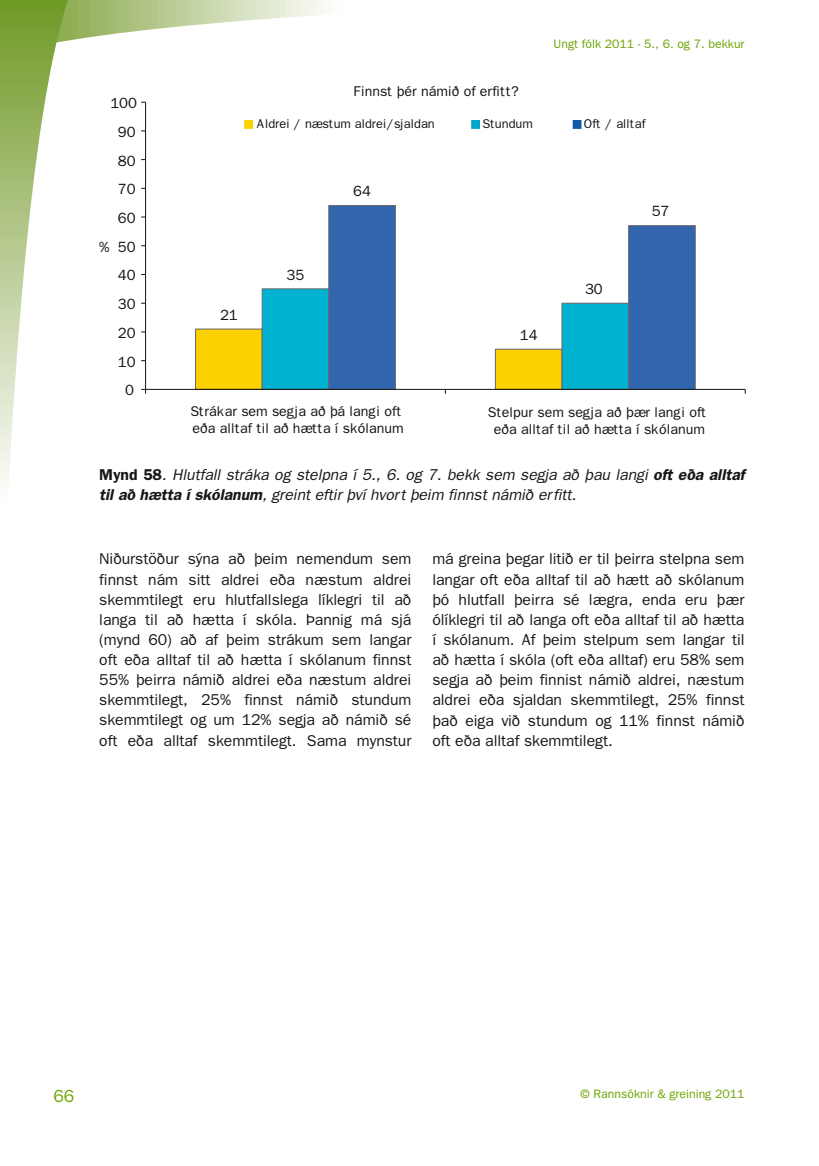
<style>
.page{position:relative;width:819px;height:1166px;background:#fff}
.page>*{position:absolute;margin:0;border:0;box-sizing:border-box;transform-origin:0 0}
.t1{font:17.5px "Franklin Gothic";color:#6ba400}
.t2{font:15.75px/20.1px "Franklin Gothic";letter-spacing:-.005em;color:#181716;text-align:justify}
.t3{font:italic 15.75px/20.1px "Franklin Gothic";letter-spacing:-.005em;color:#181716}
.t4{font:14.88px "Franklin Gothic";color:#111212}
.t5{font:14.17px/17px "Franklin Gothic";color:#111212}
.t6{font:12.78px "Franklin Gothic";color:#111212}
.t7{font:12.25px "Franklin Gothic";color:#6ba400}
.s1{font-weight:600;font-style:normal}
.s2{font-weight:600}
</style>
<div class="page">
<svg style="left:68px;top:0;width:20px;height:41px"></svg>
<svg style="left:88px;top:0;width:235px;height:38px"></svg>
<svg style="left:0;top:0;width:68px;height:484px"></svg>
<svg style="left:328px;top:205px;width:367px;height:184px"></svg>
<hr style="left:145px;top:102px;width:1px;height:287px;background:#111212">
<hr style="left:145px;top:389px;width:600px;height:1px;background:#111212">
<svg style="left:195px;top:288px;width:434px;height:106px"></svg>
<div style="left:245px;top:121px;width:7px;height:7px;background:#fcd200"></div>
<div style="left:244px;top:120px;width:9px;height:9px;border:1px solid #fcd200"></div>
<div style="left:472px;top:121px;width:7px;height:7px;background:#00a4c8"></div>
<div style="left:471px;top:120px;width:9px;height:9px;border:1px solid #00a4c8"></div>
<div style="left:573px;top:121px;width:7px;height:7px;background:#105ba5"></div>
<div style="left:572px;top:120px;width:9px;height:9px;border:1px solid #105ba5"></div>
<p class="t4" style="left:110px;top:94px;width:28px">100</p>
<p class="t4" style="left:118px;top:123px;width:19px">90</p>
<p class="t4" style="left:118px;top:152px;width:19px">80</p>
<p class="t4" style="left:118px;top:181px;width:19px">70</p>
<p class="t4" style="left:99px;top:238px;width:12px">%</p>
<p class="t4" style="left:118px;top:209px;width:19px">60</p>
<p class="t4" style="left:118px;top:238px;width:19px">50</p>
<p class="t4" style="left:118px;top:267px;width:19px">40</p>
<p class="t4" style="left:118px;top:295px;width:19px">30</p>
<p class="t4" style="left:118px;top:324px;width:19px">20</p>
<p class="t4" style="left:118px;top:353px;width:19px">10</p>
<p class="t4" style="left:125px;top:382px;width:10px">0</p>
<p class="t5" style="left:353px;top:82px;width:167px">Finnst þér námið of erfitt?</p>
<p class="t7" style="left:553px;top:36px;width:192px">Ungt fólk 2011 - 5., 6. og 7. bekkur</p>
<p class="t6" style="left:257px;top:117px;width:179px">Aldrei / næstum aldrei/sjaldan</p>
<p class="t6" style="left:482px;top:117px;width:52px">Stundum</p>
<p class="t6" style="left:584px;top:117px;width:63px">Oft / alltaf</p>
<p class="t4" style="left:220px;top:306px;width:19px">21</p>
<p class="t4" style="left:286px;top:266px;width:19px">35</p>
<p class="t4" style="left:353px;top:183px;width:19px">64</p>
<p class="t4" style="left:520px;top:326px;width:19px">14</p>
<p class="t4" style="left:585px;top:280px;width:19px">30</p>
<p class="t4" style="left:651px;top:203px;width:19px">57</p>
<p class="t5" style="left:190px;top:402px;width:215px">Strákar sem segja að þá langi oft eða alltaf til að hætta í skólanum</p>
<p class="t5" style="left:488px;top:404px;width:220px;text-align:center">Stelpur sem segja að þær langi oft eða alltaf til að hætta í skólanum</p>
<p class="t3" style="left:99px;top:464px;width:646px"><span class="s1">Mynd 58</span>. Hlutfall stráka og stelpna í 5., 6. og 7. bekk sem segja að þau langi <span class="s2">oft eða alltaf til að hætta í skólanum</span>, greint eftir því hvort þeim finnst námið erfitt.</p>
<p class="t2" style="left:99px;top:549px;width:313px">Niðurstöður sýna að þeim nemendum sem finnst nám sitt aldrei eða næstum aldrei skemmtilegt eru hlutfallslega líklegri til að langa til að hætta í skóla. Þannig má sjá (mynd 60) að af þeim strákum sem langar oft eða alltaf til að hætta í skólanum finnst 55% þeirra námið aldrei eða næstum aldrei skemmtilegt, 25% finnst námið stundum skemmtilegt og um 12% segja að námið sé oft eða alltaf skemmtilegt. Sama mynstur</p>
<p class="t2" style="left:432px;top:549px;width:313px">má greina þegar litið er til þeirra stelpna sem langar oft eða alltaf til að hætt að skólanum þó hlutfall þeirra sé lægra, enda eru þær ólíklegri til að langa oft eða alltaf til að hætta í skólanum. Af þeim stelpum sem langar til að hætta í skóla (oft eða alltaf) eru 58% sem segja að þeim finnist námið aldrei, næstum aldrei eða sjaldan skemmtilegt, 25% finnst það eiga við stundum og 11% finnst námið oft eða alltaf skemmtilegt.</p>
<p class="t1" style="left:53px;top:1086px;width:22px">66</p>
<p class="t7" style="left:580px;top:1086px;width:165px">© Rannsóknir &amp; greining 2011</p>
</div>
